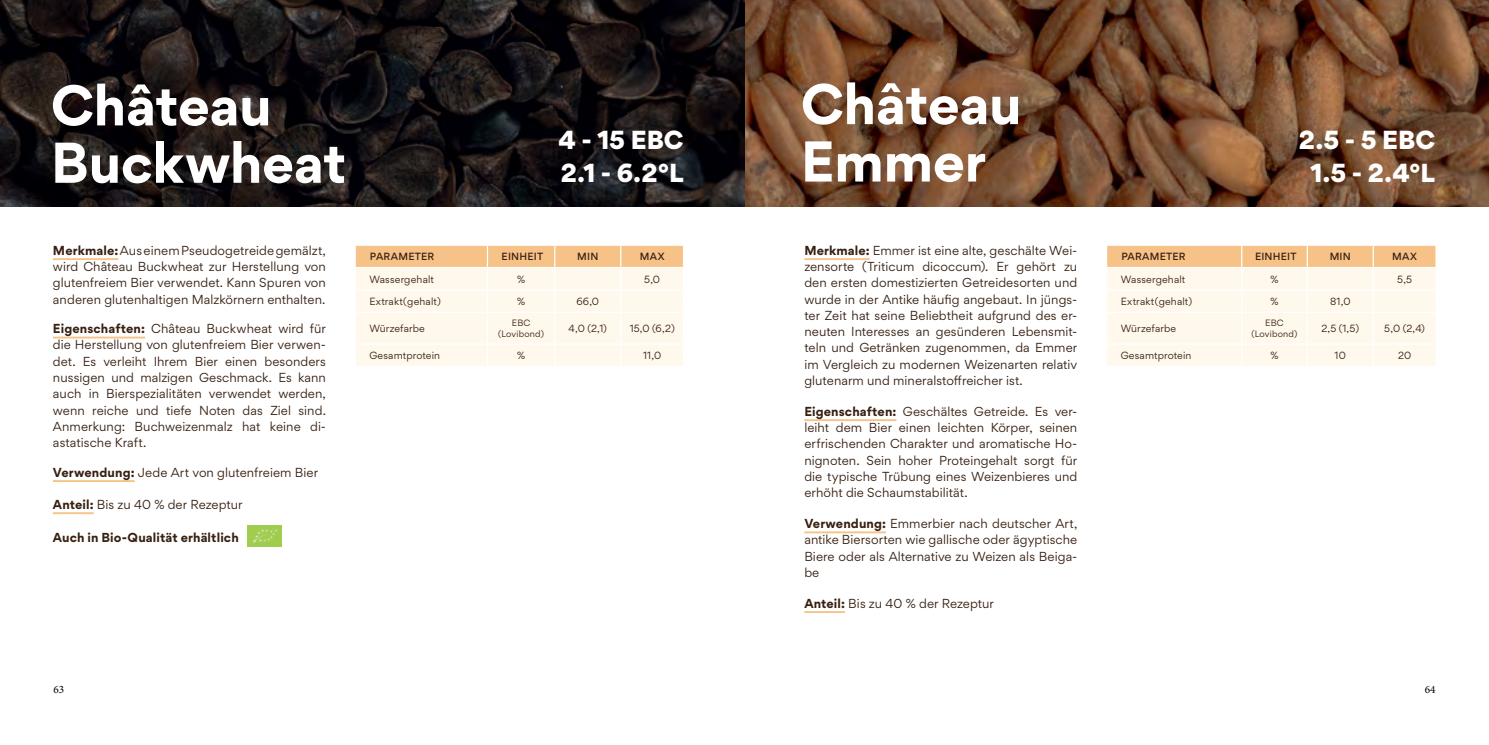
<style>
.page{position:relative;width:1489px;height:745px;background:#fff}
.page>*{position:absolute;margin:0;border:0;box-sizing:border-box;transform-origin:0 0}
.t1{font:700 55px/57.2px "Gordita";letter-spacing:-.01em;color:#fff}
.t2{font:900 25px/32.5px "Gordita";color:#fff;text-align:center}
.t3{font:12.5px/16.2px "Gordita";letter-spacing:.005em;color:#372011;text-align:justify}
.t4{font:700 12.5px "Gordita";letter-spacing:.01em;color:#372011}
.t5{font:11.25px "Minion Pro";color:#000}
.t6{font:10px "Gordita";letter-spacing:.015em;color:#372011}
.t7{font:500 10px "Gordita";letter-spacing:.02em;color:#372011}
.t8{font:8.75px/10.5px "Gordita";letter-spacing:.02em;color:#372011;text-align:center}
.s1{font-weight:700}
</style>
<div class="page">
<img style="left:0;top:0;width:1488px;height:207px">
<hr style="left:804px;top:258px;width:65px;height:2px;background:#f6c287">
<hr style="left:804px;top:419px;width:92px;height:2px;background:#f6c287">
<hr style="left:804px;top:531px;width:82px;height:2px;background:#f6c287">
<hr style="left:804px;top:610px;width:41px;height:2px;background:#f6c287">
<svg style="left:1107px;top:245px;width:329px;height:121px;background:#fdefdc"></svg>
<hr style="left:1372px;top:365px;width:64px;height:2px;background:#fff">
<hr style="left:53px;top:258px;width:65px;height:2px;background:#f6c287">
<hr style="left:53px;top:336px;width:92px;height:2px;background:#f6c287">
<hr style="left:53px;top:480px;width:82px;height:1px;background:#f6c287">
<hr style="left:53px;top:512px;width:41px;height:2px;background:#f6c287">
<svg style="left:355px;top:245px;width:329px;height:121px;background:#fdefdc"></svg>
<hr style="left:620px;top:365px;width:64px;height:2px;background:#fff">
<img style="left:247px;top:525px;width:34px;height:21px">
<h1 class="t1" style="left:51px;top:76px;width:297px">Château<br>Buckwheat</h1>
<p class="t3" style="left:53px;top:242px;width:274px"><span class="s1">Merkmale:</span> Aus einem Pseudogetreide gemälzt, wird Château Buckwheat zur Herstellung von glutenfreiem Bier verwendet. Kann Spuren von anderen glutenhaltigen Malzkörnern enthalten.</p>
<p class="t3" style="left:53px;top:320px;width:274px"><span class="s1">Eigenschaften:</span> Château Buckwheat wird für die Herstellung von glutenfreiem Bier verwen&shy;det. Es verleiht Ihrem Bier einen besonders nussigen und malzigen Geschmack. Es kann auch in Bierspezialitäten verwendet werden, wenn reiche und tiefe Noten das Ziel sind.<br>Anmerkung: Buchweizenmalz hat keine di&shy;astatische Kraft.</p>
<p class="t3" style="left:53px;top:463px;width:266px"><span class="s1">Verwendung:</span> Jede Art von glutenfreiem Bier</p>
<p class="t3" style="left:53px;top:495px;width:191px"><span class="s1">Anteil:</span> Bis zu 40 % der Rezeptur</p>
<p class="t4" style="left:53px;top:527px;width:187px">Auch in Bio-Qualität erhältlich</p>
<h2 class="t2" style="left:558px;top:123px;width:127px;text-align:left">4 - 15 EBC<br>2.1 - 6.2°L</h2>
<p class="t7" style="left:370px;top:250px;width:66px">PARAMETER</p>
<p class="t7" style="left:501px;top:250px;width:43px">EINHEIT</p>
<p class="t7" style="left:577px;top:250px;width:23px">MIN</p>
<p class="t7" style="left:639px;top:250px;width:26px">MAX</p>
<p class="t6" style="left:369px;top:272px;width:66px">Wassergehalt</p>
<p class="t6" style="left:517px;top:272px;width:10px">%</p>
<p class="t6" style="left:644px;top:272px;width:17px">5,0</p>
<p class="t6" style="left:369px;top:294px;width:73px">Extrakt(gehalt)</p>
<p class="t6" style="left:517px;top:294px;width:10px">%</p>
<p class="t6" style="left:576px;top:294px;width:24px">66,0</p>
<p class="t6" style="left:369px;top:321px;width:57px">Würzefarbe</p>
<p class="t8" style="left:498px;top:318px;width:47px">EBC (Lovibond)</p>
<p class="t6" style="left:568px;top:321px;width:40px">4,0 (2,1)</p>
<p class="t6" style="left:629px;top:321px;width:47px">15,0 (6,2)</p>
<p class="t6" style="left:369px;top:348px;width:72px">Gesamtprotein</p>
<p class="t6" style="left:517px;top:348px;width:10px">%</p>
<p class="t6" style="left:643px;top:348px;width:20px">11,0</p>
<h1 class="t1" style="left:800px;top:75px;width:222px">Château<br>Emmer</h1>
<p class="t3" style="left:804px;top:242px;width:274px"><span class="s1">Merkmale:</span> Emmer ist eine alte, geschälte Wei&shy;zensorte (Triticum dicoccum). Er gehört zu den ersten domestizierten Getreidesorten und wurde in der Antike häufig angebaut. In jüngs&shy;ter Zeit hat seine Beliebtheit aufgrund des er&shy;neuten Interesses an gesünderen Lebensmit&shy;teln und Getränken zugenommen, da Emmer im Vergleich zu modernen Weizenarten relativ glutenarm und mineralstoffreicher ist.</p>
<p class="t3" style="left:804px;top:403px;width:274px"><span class="s1">Eigenschaften:</span> Geschältes Getreide. Es ver&shy;leiht dem Bier einen leichten Körper, seinen erfrischenden Charakter und aromatische Ho&shy;nignoten. Sein hoher Proteingehalt sorgt für die typische Trübung eines Weizenbieres und erhöht die Schaumstabilität.</p>
<p class="t3" style="left:804px;top:515px;width:274px"><span class="s1">Verwendung:</span> Emmerbier nach deutscher Art, antike Biersorten wie gallische oder ägyptische Biere oder als Alternative zu Weizen als Beiga&shy;be</p>
<p class="t3" style="left:804px;top:594px;width:191px"><span class="s1">Anteil:</span> Bis zu 40 % der Rezeptur</p>
<h2 class="t2" style="left:1298px;top:123px;width:137px">2.5 - 5 EBC<br>1.5 - 2.4°L</h2>
<p class="t7" style="left:1121px;top:250px;width:66px">PARAMETER</p>
<p class="t7" style="left:1254px;top:250px;width:43px">EINHEIT</p>
<p class="t7" style="left:1329px;top:250px;width:23px">MIN</p>
<p class="t7" style="left:1392px;top:250px;width:26px">MAX</p>
<p class="t6" style="left:1120px;top:272px;width:66px">Wassergehalt</p>
<p class="t6" style="left:1270px;top:272px;width:10px">%</p>
<p class="t6" style="left:1396px;top:272px;width:16px">5,5</p>
<p class="t6" style="left:1120px;top:294px;width:73px">Extrakt(gehalt)</p>
<p class="t6" style="left:1270px;top:294px;width:10px">%</p>
<p class="t6" style="left:1329px;top:294px;width:22px">81,0</p>
<p class="t6" style="left:1120px;top:321px;width:57px">Würzefarbe</p>
<p class="t8" style="left:1251px;top:318px;width:47px">EBC (Lovibond)</p>
<p class="t6" style="left:1321px;top:321px;width:39px">2,5 (1,5)</p>
<p class="t6" style="left:1384px;top:321px;width:42px">5,0 (2,4)</p>
<p class="t6" style="left:1120px;top:348px;width:72px">Gesamtprotein</p>
<p class="t6" style="left:1270px;top:348px;width:10px">%</p>
<p class="t6" style="left:1334px;top:348px;width:13px">10</p>
<p class="t6" style="left:1397px;top:348px;width:15px">20</p>
<p class="t5" style="left:54px;top:681px;width:12px">63</p>
<p class="t5" style="left:1424px;top:681px;width:12px">64</p>
</div>
